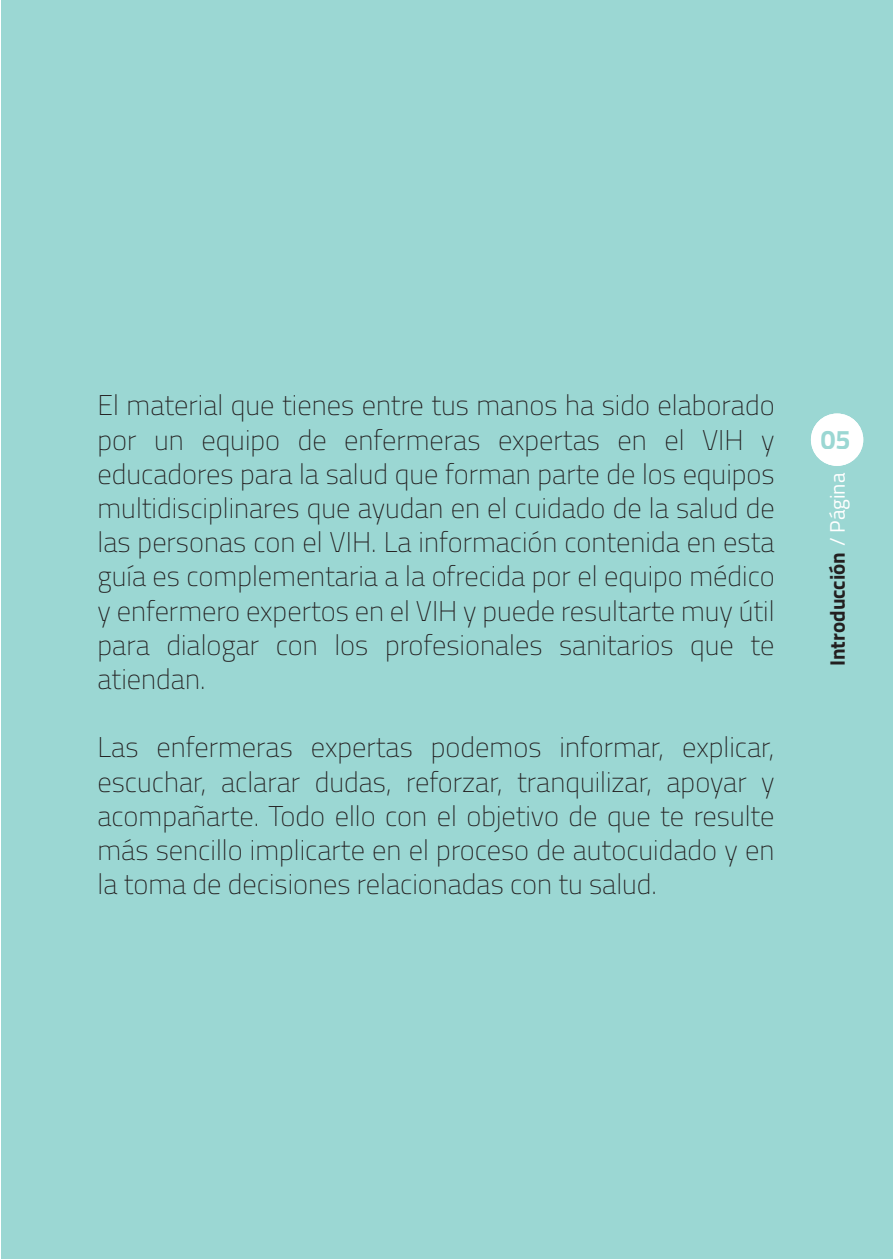
<style>
.page{position:relative;width:893px;height:1259px;background:#fff}
.page>*{position:absolute;margin:0;border:0;box-sizing:border-box;transform-origin:0 0}
.t1{font:100 28.5px/34.2px "Titillium Web";color:#231f20;text-align:justify}
.t2{font:700 27px "Titillium Web";color:#9bd7d3}
.t3{font:700 21px "Titillium Web";color:#231f20}
.s1{font-weight:400;color:#fff}
</style>
<div class="page">
<div style="left:1px;top:0;width:892px;height:1259px;background:#9bd7d3"></div>
<div style="left:811px;top:413px;width:52px;height:53px;background:#fff;border-radius:50%"></div>
<p class="t1" style="left:98px;top:387px;width:679px">El material que tienes entre tus manos ha sido elaborado por un equipo de enfermeras expertas en el VIH y educadores para la salud que forman parte de los equipos multidisciplinares que ayudan en el cuidado de la salud de las personas con el VIH. La información contenida en esta guía es complementaria a la ofrecida por el equipo médico y enfermero expertos en el VIH y puede resultarte muy útil para dialogar con los profesionales sanitarios que te atiendan.</p>
<p class="t1" style="left:98px;top:729px;width:679px">Las enfermeras expertas podemos informar, explicar, escuchar, aclarar dudas, reforzar, tranquilizar, apoyar y acompañarte. Todo ello con el objetivo de que te resulte más sencillo implicarte en el proceso de autocuidado y en la toma de decisiones relacionadas con tu salud.</p>
<p class="t2" style="left:820px;top:418px;width:32px">05</p>
<p class="t3" style="left:821px;top:666px;width:195px;rotate:-90deg">Introducción <span class="s1">/ Página</span></p>
</div>
